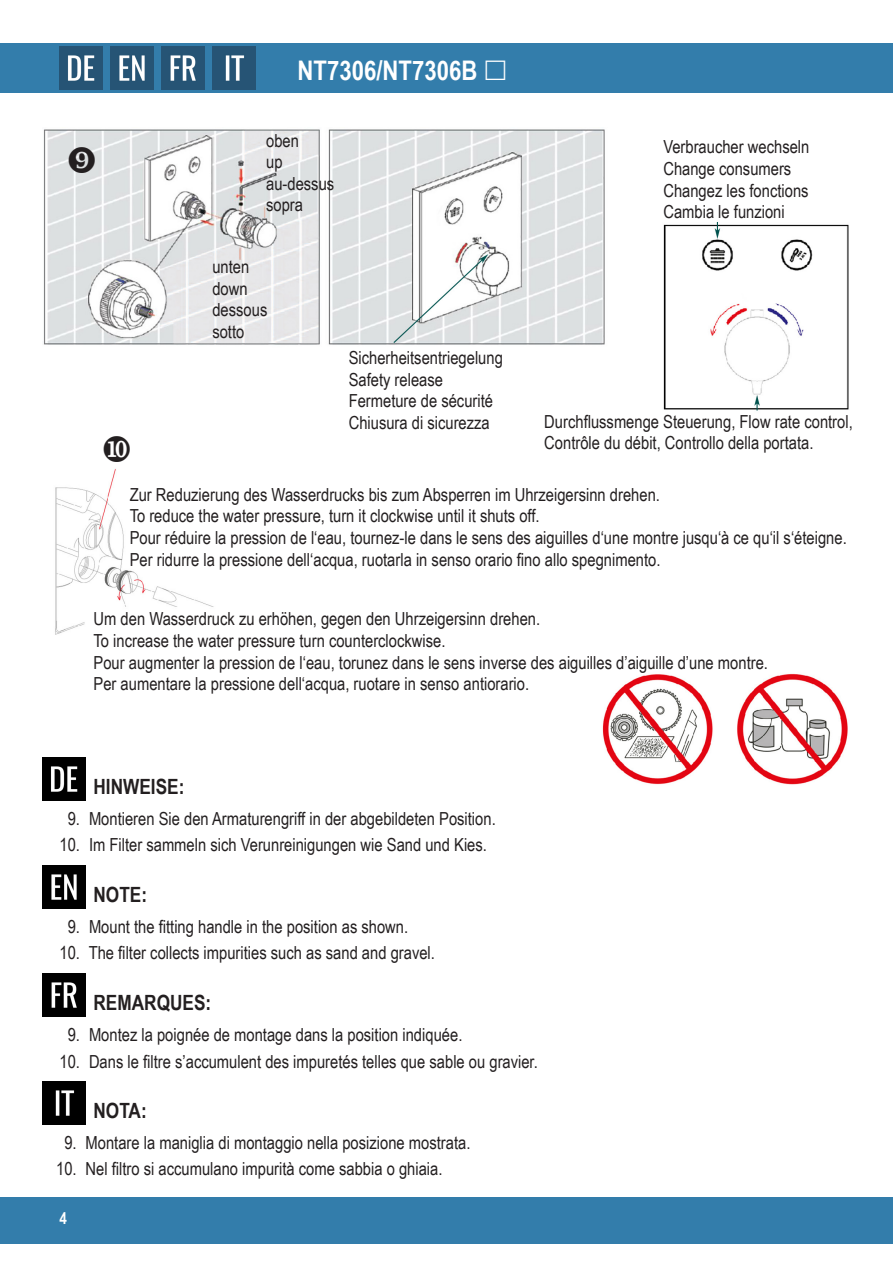
<style>
.page{position:relative;width:893px;height:1263px;background:#fff}
.page>*{position:absolute;margin:0;border:0;box-sizing:border-box;transform-origin:0 0}
.t1{font:700 27px "Arial Narrow";color:#fff}
.Überschrift{font:700 21px "Arial Narrow";color:#231f20}
.Fließtext{font:18px/21.6px "Arial Narrow";color:#231f20}
.t2{font:700 16.5px "Arial Narrow";color:#fff}
</style>
<div class="page">
<div style="left:0;top:43px;width:893px;height:50px;background:#337dab"></div>
<div style="left:0;top:1197px;width:893px;height:47px;background:#337dab"></div>
<img style="left:60px;top:47px;width:42px;height:42px">
<img style="left:111px;top:47px;width:42px;height:42px">
<img style="left:162px;top:47px;width:42px;height:42px">
<img style="left:213px;top:47px;width:42px;height:42px">
<img style="left:43px;top:469px;width:805px;height:332px">
<img style="left:43px;top:129px;width:806px;height:282px">
<img style="left:43px;top:758px;width:42px;height:42px">
<img style="left:43px;top:974px;width:42px;height:42px">
<img style="left:43px;top:866px;width:42px;height:42px">
<img style="left:43px;top:1082px;width:42px;height:42px">
<svg style="left:69px;top:147px;width:26px;height:26px"></svg>
<h1 class="t1" style="left:298px;top:50px;width:181px">NT7306/NT7306B</h1>
<p class="Fließtext" style="left:266px;top:129px;width:70px">oben<br>up au-dessus sopra</p>
<p class="Fließtext" style="left:212px;top:255px;width:56px">unten down dessous sotto</p>
<p class="Fließtext" style="left:349px;top:346px;width:156px">Sicherheitsentriegelung<br>Safety release<br>Fermeture de sécurité<br>Chiusura di sicurezza</p>
<p class="Fließtext" style="left:663px;top:136px;width:148px">Verbraucher wechseln<br>Change consumers<br>Changez les fonctions<br>Cambia le funzioni</p>
<p class="Fließtext" style="left:544px;top:410px;width:310px">Durchflussmenge Steuerung, Flow rate control,<br>Contrôle du débit, Controllo della portata.</p>
<p class="Fließtext" style="left:130px;top:483px;width:719px">Zur Reduzierung des Wasserdrucks bis zum Absperren im Uhrzeigersinn drehen.<br>To reduce the water pressure, turn it clockwise until it shuts off.<br>Pour réduire la pression de l‘eau, tournez-le dans le sens des aiguilles d‘une montre jusqu‘à ce qu‘il s‘éteigne.<br>Per ridurre la pressione dell‘acqua, ruotarla in senso orario fino allo spegnimento.</p>
<p class="Fließtext" style="left:94px;top:608px;width:676px">Um den Wasserdruck zu erhöhen, gegen den Uhrzeigersinn drehen.<br>To increase the water pressure turn counterclockwise.<br>Pour augmenter la pression de l‘eau, torunez dans le sens inverse des aiguilles d’aiguille d’une montre.<br>Per aumentare la pressione dell‘acqua, ruotare in senso antiorario.</p>
<p class="Überschrift" style="left:94px;top:771px;width:92px">HINWEISE:</p>
<p class="Fließtext" style="left:68px;top:807px;width:430px">9. Montieren Sie den Armaturengriff in der abgebildeten Position.</p>
<p class="Fließtext" style="left:60px;top:833px;width:429px">10. Im Filter sammeln sich Verunreinigungen wie Sand und Kies.</p>
<p class="Überschrift" style="left:94px;top:879px;width:55px">NOTE:</p>
<p class="Fließtext" style="left:68px;top:915px;width:342px">9. Mount the fitting handle in the position as shown.</p>
<p class="Fließtext" style="left:60px;top:941px;width:377px">10. The filter collects impurities such as sand and gravel.</p>
<p class="Überschrift" style="left:94px;top:987px;width:119px">REMARQUES:</p>
<p class="Fließtext" style="left:68px;top:1023px;width:396px">9. Montez la poignée de montage dans la position indiquée.</p>
<p class="Fließtext" style="left:60px;top:1050px;width:480px">10. Dans le filtre s’accumulent des impuretés telles que sable ou gravier.</p>
<p class="Überschrift" style="left:94px;top:1095px;width:55px">NOTA:</p>
<p class="Fließtext" style="left:64px;top:1131px;width:408px">9. Montare la maniglia di montaggio nella posizione mostrata.</p>
<p class="Fließtext" style="left:56px;top:1157px;width:388px">10. Nel filtro si accumulano impurità come sabbia o ghiaia.</p>
<p class="t2" style="left:60px;top:1206px;width:9px">4</p>
</div>
